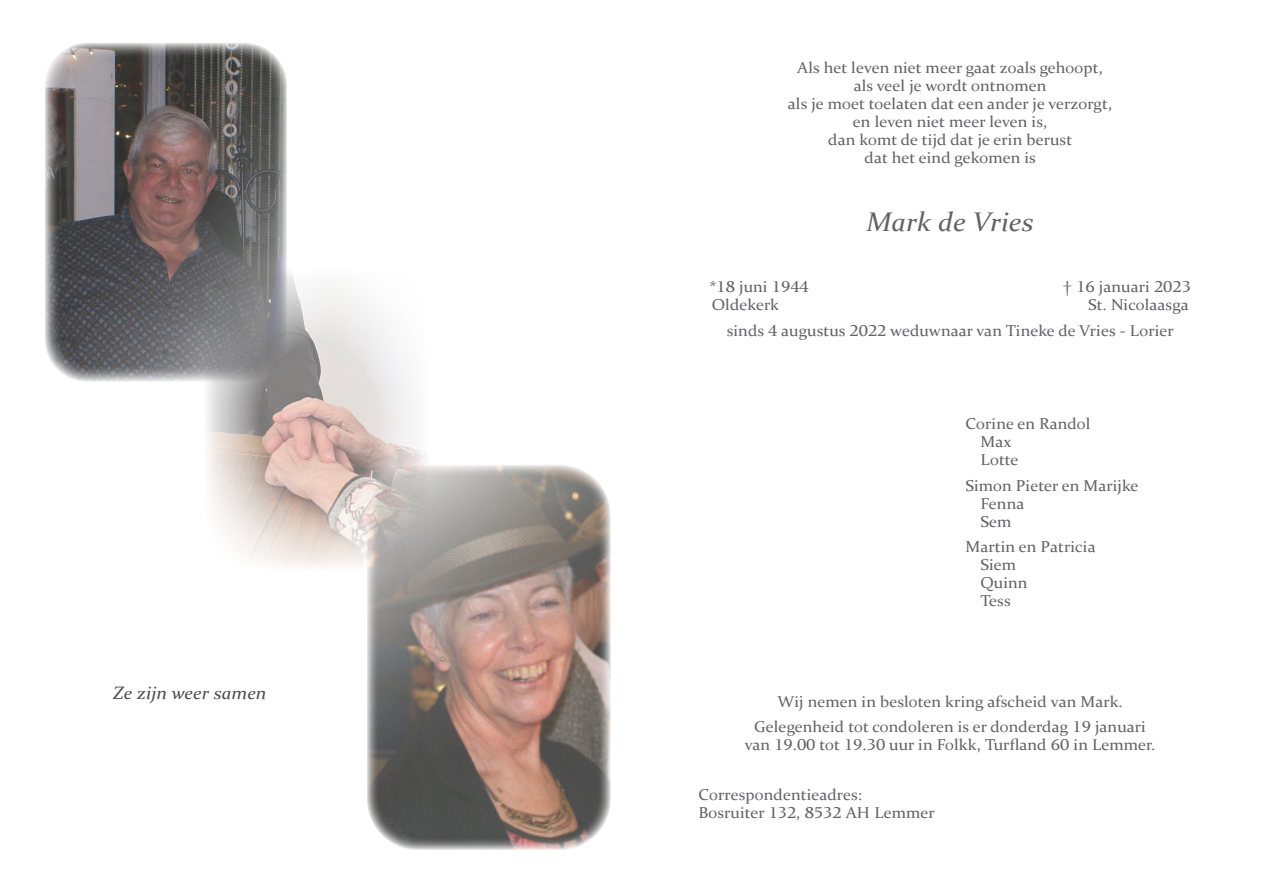
<style>
.page{position:relative;width:1263px;height:893px;background:#fff}
.page>*{position:absolute;margin:0;border:0;box-sizing:border-box;transform-origin:0 0}
._1_adobe_cursief{font:italic 27px "Constantia";letter-spacing:.005em;color:#636366;scale:1.05 1}
._1_adobe_cursief-2{font:italic 18px "Constantia";letter-spacing:.005em;color:#4b4c4d;scale:1.05 1}
._1_adobe_cursief-3{font:15.75px/18px "Constantia";letter-spacing:.005em;color:#636366;scale:1.05 1}
</style>
<div class="page">
<img style="left:367px;top:465px;width:244px;height:385px">
<img style="left:45px;top:43px;width:242px;height:339px">
<img style="left:204px;top:268px;width:227px;height:302px">
<p class="_1_adobe_cursief-2" style="left:113px;top:681px;width:148px">Ze zijn weer samen</p>
<p class="_1_adobe_cursief-3" style="left:788px;top:58px;width:310px;text-align:center">Als het leven niet meer gaat zoals gehoopt, als veel je wordt ontnomen<br>als je moet toelaten dat een ander je verzorgt, en leven niet meer leven is,<br>dan komt de tijd dat je erin berust<br>dat het eind gekomen is</p>
<p class="_1_adobe_cursief" style="left:866px;top:204px;width:161px">Mark de Vries</p>
<p class="_1_adobe_cursief-3" style="left:709px;top:277px;width:96px">*18 juni 1944</p>
<p class="_1_adobe_cursief-3" style="left:1063px;top:277px;width:123px">† 16 januari 2023</p>
<p class="_1_adobe_cursief-3" style="left:712px;top:295px;width:66px">Oldekerk</p>
<p class="_1_adobe_cursief-3" style="left:1088px;top:295px;width:97px">St. Nicolaasga</p>
<p class="_1_adobe_cursief-3" style="left:727px;top:321px;width:427px">sinds 4 augustus 2022 weduwnaar van Tineke de Vries - Lorier</p>
<p class="_1_adobe_cursief-3" style="left:980px;top:414px;width:106px;text-indent:-15px">Corine en Randol<br>Max<br>Lotte</p>
<p class="_1_adobe_cursief-3" style="left:980px;top:475px;width:152px;text-indent:-15px">Simon Pieter en Marijke<br>Fenna<br>Sem</p>
<p class="_1_adobe_cursief-3" style="left:980px;top:537px;width:111px;text-indent:-15px">Martin en Patricia<br>Siem<br>Quinn<br>Tess</p>
<p class="_1_adobe_cursief-3" style="left:777px;top:692px;width:330px">Wij nemen in besloten kring afscheid van Mark.</p>
<p class="_1_adobe_cursief-3" style="left:745px;top:717px;width:393px;text-align:center">Gelegenheid tot condoleren is er donderdag 19 januari van 19.00 tot 19.30 uur in Folkk, Turfland 60 in Lemmer.</p>
<p class="_1_adobe_cursief-3" style="left:698px;top:785px;width:227px">Correspondentieadres:<br>Bosruiter 132, 8532 AH Lemmer</p>
</div>
